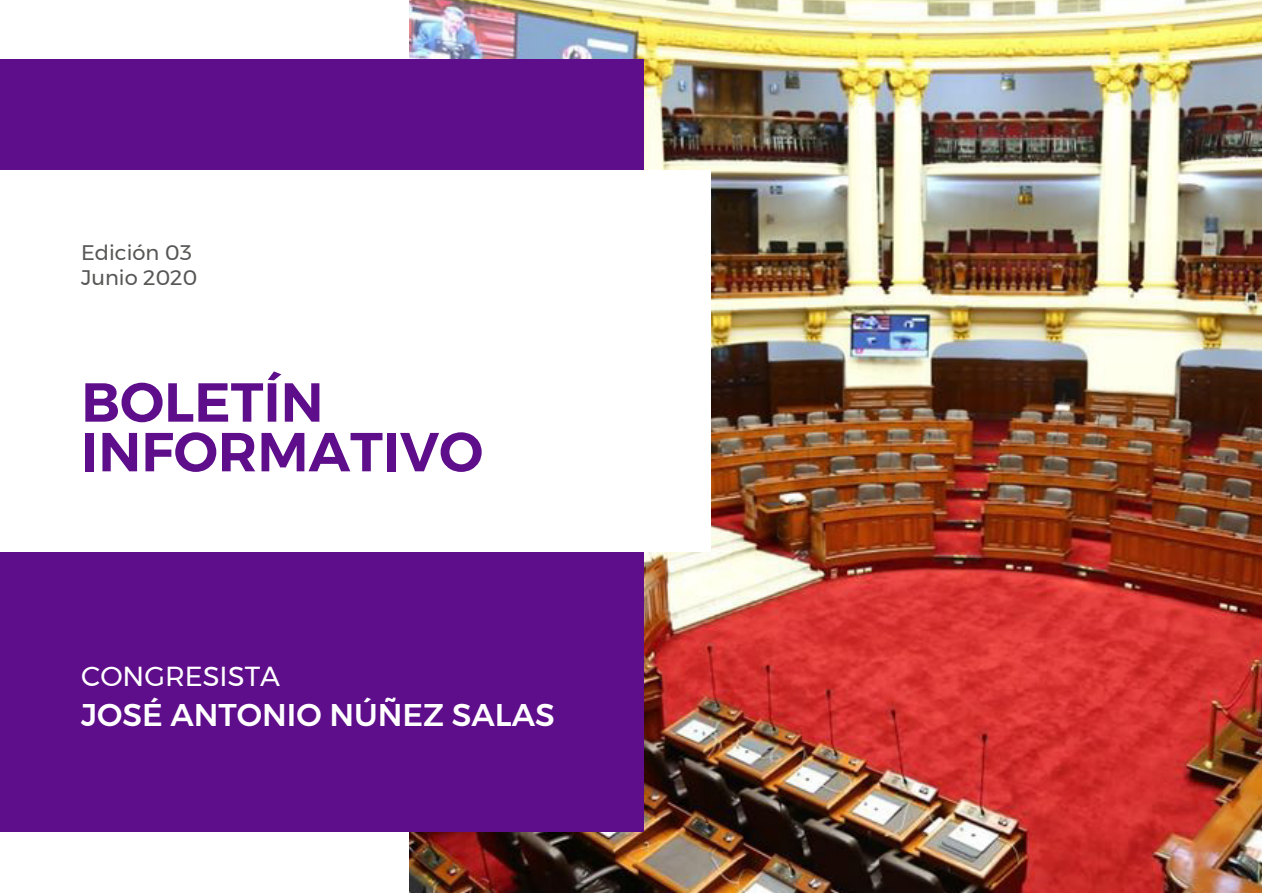
<style>
.page{position:relative;width:1262px;height:893px;background:#fff}
.page>*{position:absolute;margin:0;border:0;box-sizing:border-box;transform-origin:0 0}
.t1{font:600 54.9px "Montserrat";color:#5e0d8b}
.t2{font:500 31.35px "Montserrat";color:#fff}
.t3{font:27.45px "Montserrat";color:#fff}
.t4{font:21px/25.2px "Montserrat";color:#575756}
</style>
<div class="page">
<img style="left:409px;top:0;width:853px;height:892px">
<div style="left:0;top:59px;width:643px;height:772px;background:#5e0d8b"></div>
<div style="left:0;top:170px;width:711px;height:382px;background:#fff"></div>
<p class="t4" style="left:81px;top:239px;width:118px">Edición 03<br>Junio 2020</p>
<h1 class="t1" style="left:81px;top:358px;width:244px">BOLETÍN</h1>
<h1 class="t1" style="left:81px;top:408px;width:403px">INFORMATIVO</h1>
<p class="t3" style="left:81px;top:655px;width:200px">CONGRESISTA</p>
<p class="t2" style="left:81px;top:689px;width:475px">JOSÉ ANTONIO NÚÑEZ SALAS</p>
</div>
